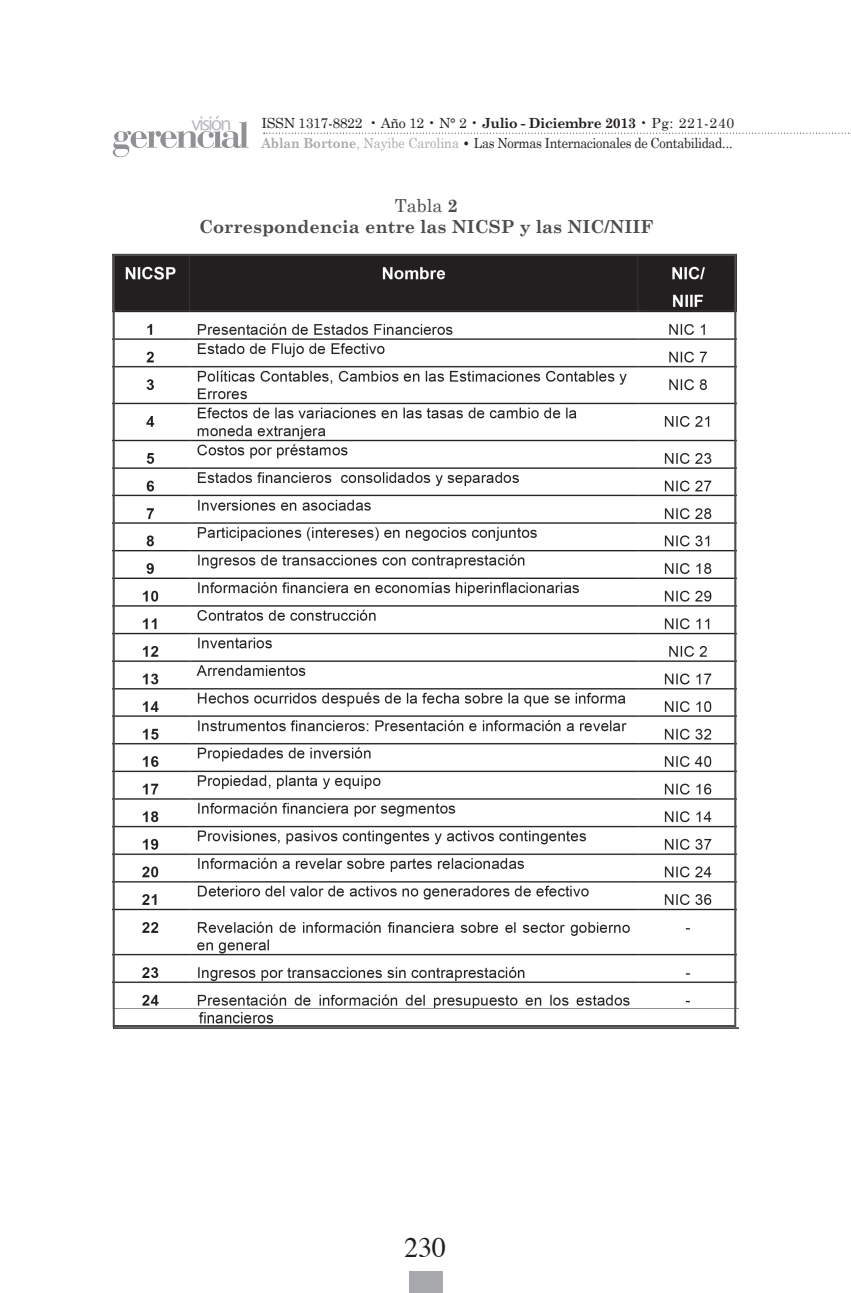
<style>
.page{position:relative;width:851px;height:1293px;background:#fff}
.page>*{position:absolute;margin:0;border:0;box-sizing:border-box;transform-origin:0 0}
.t1{font:28px "Times";color:#231f20}
.t2{font:700 18px/21.6px "Century Schoolbook";color:#4b4c4d;text-align:center}
.t3{font:14px/20px "Century Schoolbook";letter-spacing:-.025em;color:#231f20}
.s1{font-weight:700}
.s2{font-weight:700;color:#a8a9ad}
.s3{color:#a8a9ad}
.s4{font-weight:400}
</style>
<div class="page">
<svg style="left:263px;top:133px;width:588px;height:1px"></svg>
<svg style="left:113px;top:116px;width:136px;height:41px"></svg>
<div style="left:409px;top:1271px;width:33px;height:22px;background:#a8a9ad"></div>
<img style="left:112px;top:254px;width:621px;height:754px">
<img style="left:113px;top:1008px;width:625px;height:21px">
<p class="t3" style="left:261px;top:112px;width:474px">ISSN 1317-8822 • Año 12 • N° 2 • <span class="s1">Julio - Diciembre 2013</span> • Pg: 221-240<br><span class="s2">Ablan Bortone</span><span class="s3">, Nayibe Carolina</span> <span class="s1">•</span> Las Normas Internacionales de Contabilidad...</p>
<p class="t2" style="left:199px;top:194px;width:455px"><span class="s4">Tabla</span> 2<br>Correspondencia entre las NICSP y las NIC/NIIF</p>
<h1 class="t1" style="left:404px;top:1221px;width:43px">230</h1>
</div>
